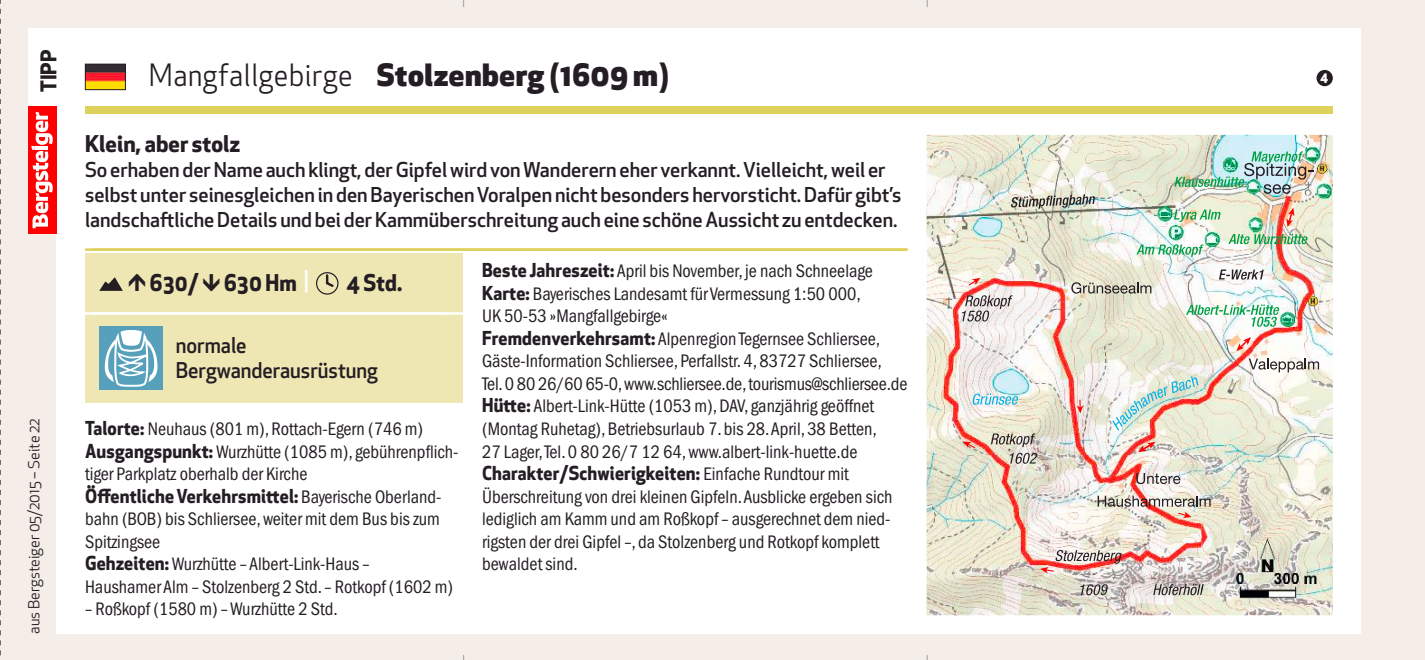
<style>
.page{position:relative;width:1425px;height:660px;background:#fff}
.page>*{position:absolute;margin:0;border:0;box-sizing:border-box;transform-origin:0 0}
.t1{font:800 30px "Apex New";letter-spacing:.02em;color:#241e24}
.t2{font:700 22.5px "Apex New";letter-spacing:.005em;color:#241e24;scale:.96 1}
.t3{font:700 22.5px "Apex New";letter-spacing:.005em;color:#241e24}
.t4{font:500 21.25px/25px "Apex New";color:#241e24;scale:.96 1}
.t5{font:700 21.25px "Apex New";color:#241e24}
.t6{font:500 20px/25px "Apex New";color:#241e24}
.t7{font:condensed 18.75px/22.5px "Franklin Gothic LT";color:#241e24}
.t8{font:700 18.75px "Apex New";letter-spacing:.01em;color:#241e24;scale:.95 1}
.t9{font:15px "Apex New";color:#241e24}
.t10{font:800 12.5px "Apex New";color:#fff;scale:.95 1}
.s1{font-weight:400}
.s2{font-weight:500;color:#fff}
.s3{font-family:"Apex New";font-weight:700;font-stretch:normal}
.s4{font-family:"Franklin Gothic LT";font-weight:400;font-stretch:condensed}
</style>
<div class="page">
<div style="left:0;top:0;width:1424px;height:659px;background:#f4ede8"></div>
<div style="left:57px;top:28px;width:1304px;height:605px;background:#fff"></div>
<div style="left:85px;top:106px;width:1247px;height:7px;background:#ddd25b"></div>
<div style="left:28px;top:28px;width:41px;height:85px;background:#fff"></div>
<div style="left:28px;top:106px;width:29px;height:128px;background:#f00"></div>
<svg style="left:31px;top:112px;width:22px;height:116px"></svg>
<hr style="left:85px;top:248px;width:822px;height:3px;background:#ddd25b">
<svg style="left:0;top:0;width:1px;height:656px"></svg>
<div style="left:85px;top:253px;width:378px;height:149px;background:#eee7b4"></div>
<hr style="left:92px;top:312px;width:371px;height:2px;background:#fff">
<svg style="left:100px;top:277px;width:23px;height:13px"></svg>
<div style="left:316px;top:272px;width:22px;height:22px;border:1px solid #241e24;border-radius:50%"></div>
<svg style="left:325px;top:273px;width:11px;height:16px"></svg>
<hr style="left:85px;top:312px;width:361px;height:2px;background:#fff">
<img style="left:87px;top:66px;width:37px;height:22px">
<div style="left:85px;top:64px;width:41px;height:26px;border:1px solid #241e24"></div>
<div style="left:99px;top:326px;width:64px;height:64px;background:#57a0bb"></div>
<div style="left:1316px;top:70px;width:16px;height:16px;background:#241e24;border-radius:50%"></div>
<img style="left:926px;top:135px;width:327px;height:479px">
<img style="left:1253px;top:135px;width:79px;height:376px">
<svg style="left:972px;top:393px;width:46px;height:11px"></svg>
<svg style="left:1009px;top:452px;width:28px;height:11px"></svg>
<svg style="left:1080px;top:583px;width:28px;height:11px"></svg>
<svg style="left:961px;top:295px;width:51px;height:26px"></svg>
<svg style="left:990px;top:433px;width:45px;height:13px"></svg>
<svg style="left:1218px;top:269px;width:45px;height:10px"></svg>
<svg style="left:1010px;top:194px;width:85px;height:14px"></svg>
<svg style="left:1248px;top:358px;width:71px;height:14px"></svg>
<svg style="left:1136px;top:472px;width:44px;height:11px"></svg>
<svg style="left:1071px;top:282px;width:80px;height:11px"></svg>
<img style="left:1112px;top:375px;width:86px;height:55px">
<svg style="left:1138px;top:441px;width:17px;height:11px"></svg>
<svg style="left:1236px;top:337px;width:14px;height:14px"></svg>
<img style="left:1097px;top:495px;width:113px;height:22px">
<img style="left:1040px;top:549px;width:81px;height:24px">
<svg style="left:962px;top:441px;width:14px;height:8px"></svg>
<svg style="left:967px;top:277px;width:13px;height:9px"></svg>
<svg style="left:1076px;top:399px;width:7px;height:14px"></svg>
<img style="left:1174px;top:149px;width:155px;height:48px">
<img style="left:1228px;top:207px;width:79px;height:37px">
<img style="left:1136px;top:207px;width:84px;height:50px">
<svg style="left:1186px;top:304px;width:108px;height:22px"></svg>
<img style="left:1201px;top:511px;width:131px;height:103px">
<svg style="left:1153px;top:583px;width:50px;height:11px"></svg>
<svg style="left:105px;top:330px;width:53px;height:73px"></svg>
<p class="t5" style="left:33px;top:92px;width:44px;rotate:-90deg">TIPP</p>
<p class="t9" style="left:25px;top:633px;width:217px;rotate:-90deg">aus Bergsteiger 05/2015 – Seite 22</p>
<h1 class="t1" style="left:149px;top:54px;width:522px"><span class="s1">Mangfallgebirge</span> Stolzenberg (1609 m)</h1>
<p class="t3" style="left:85px;top:127px;width:157px">Klein, aber stolz</p>
<p class="t6" style="left:85px;top:156px;width:818px">So erhaben der Name auch klingt, der Gipfel wird von Wanderern eher verkannt. Vielleicht, weil er selbst unter seinesgleichen in den Bayerischen Voralpen nicht besonders hervorsticht. Dafür gibt’s landschaftliche Details und bei der Kammüberschreitung auch eine schöne Aussicht zu entdecken.</p>
<p class="t2" style="left:128px;top:266px;width:190px">↑ 630/ ↓ 630 Hm <span class="s2">|</span></p>
<p class="t2" style="left:346px;top:266px;width:60px">4 Std.</p>
<p class="t7" style="left:482px;top:260px;width:427px"><span class="s3">Beste Jahreszeit:</span> April bis November, je nach Schneelage <span class="s3">Karte:</span> Bayerisches Landesamt für Vermessung 1:50 000,<br>UK 50-53 »Mangfallgebirge«<br><span class="s3">Fremdenverkehrsamt:</span> Alpenregion Tegernsee Schliersee, Gäste-Information Schliersee, Perfallstr. 4, 83727 Schliersee, Tel. 0 80 26/60 65-0, www.schliersee.de, tourismus@schliersee.de <span class="s3">Hütte:</span> Albert-Link-Hütte (1053 m), DAV, ganzjährig geöffnet (Montag Ruhetag), Betriebsurlaub 7. bis 28. April, 38 Betten,<br>27 Lager, Tel. 0 80 26/7 12 64, www.albert-link-huette.de</p>
<p class="t8" style="left:482px;top:459px;width:387px">Charakter/Schwierigkeiten: <span class="s4">Einfache Rundtour mit</span></p>
<p class="t7" style="left:482px;top:485px;width:412px">Überschreitung von drei kleinen Gipfeln. Ausblicke ergeben sich lediglich am Kamm und am Roßkopf – ausgerechnet dem nied&shy;rigsten der drei Gipfel –, da Stolzenberg und Rotkopf komplett bewaldet sind.</p>
<p class="t4" style="left:176px;top:331px;width:212px">normale<br>Bergwanderausrüstung</p>
<p class="t7" style="left:85px;top:417px;width:375px"><span class="s3">Talorte:</span> Neuhaus (801 m), Rottach-Egern (746 m)<br><span class="s3">Ausgangspunkt:</span> Wurzhütte (1085 m), gebührenpflich&shy;tiger Parkplatz oberhalb der Kirche</p>
<p class="t8" style="left:85px;top:481px;width:376px">Öffentliche Verkehrsmittel: <span class="s4">Bayerische Oberland-</span></p>
<p class="t7" style="left:85px;top:507px;width:369px">bahn (BOB) bis Schliersee, weiter mit dem Bus bis zum Spitzingsee<br><span class="s3">Gehzeiten:</span> Wurzhütte – Albert-Link-Haus –<br>Haushamer Alm – Stolzenberg 2 Std. – Rotkopf (1602 m)</p>
<p class="t7" style="left:85px;top:597px;width:254px">– Roßkopf (1580 m) – Wurzhütte 2 Std.</p>
<p class="t10" style="left:1320px;top:69px;width:9px">4</p>
</div>
